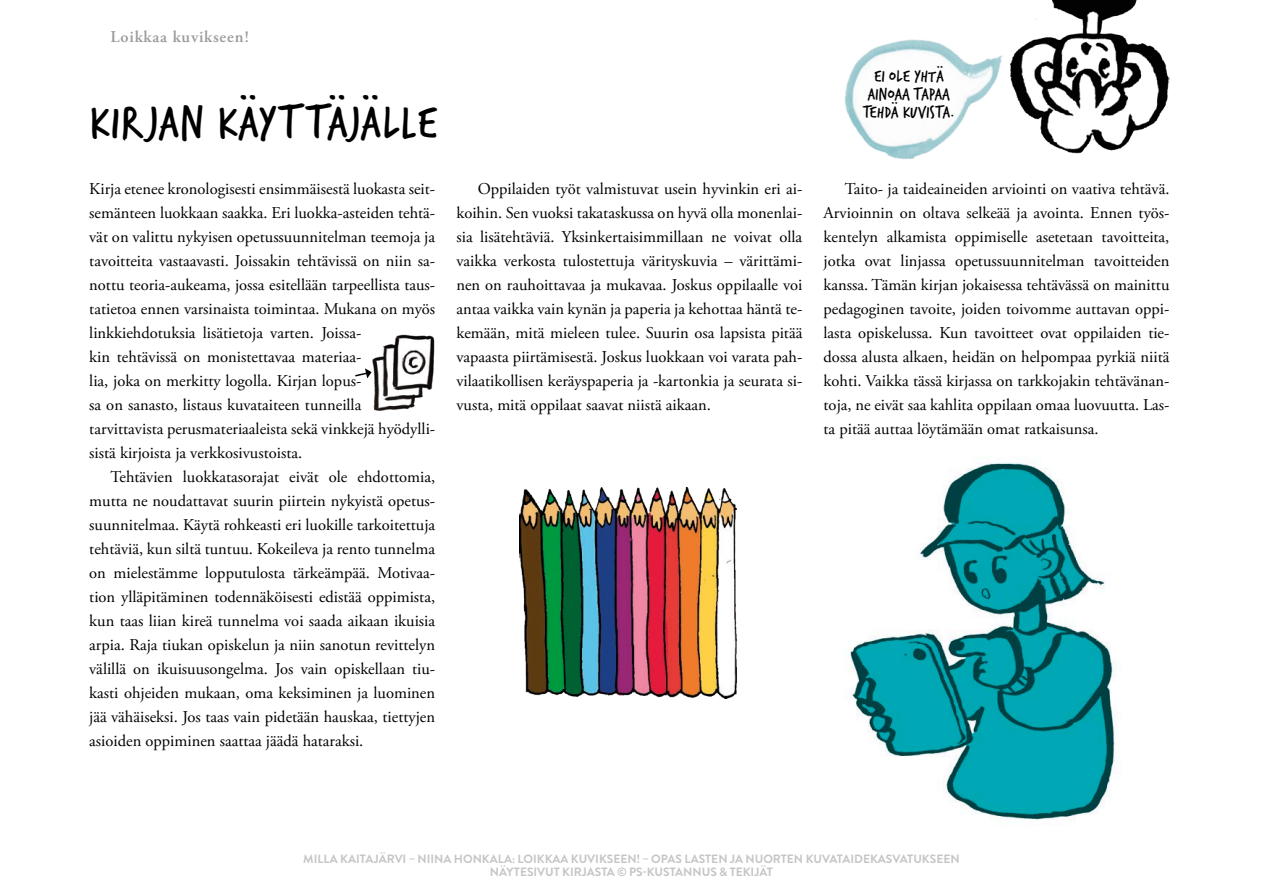
<style>
.page{position:relative;width:1263px;height:893px;background:#fff}
.page>*{position:absolute;margin:0;border:0;box-sizing:border-box;transform-origin:0 0}
.t1{font:49.5px "Verveine";letter-spacing:.01em;color:#000}
.t2{font:18px/18px "Verveine";color:#000;text-align:center}
.t3{font:16.5px/24px "Adobe Garamond Pro";color:#000;text-align:justify}
.t4{font:600 16.5px "Adobe Garamond Pro";letter-spacing:.05em;color:#9c9c9c}
.t5{font:700 12px/13.5px "Brandon Grotesque";color:#c5c5c5;text-align:center}
</style>
<div class="page">
<img style="left:519px;top:487px;width:218px;height:211px">
<img style="left:850px;top:463px;width:266px;height:357px">
<img style="left:372px;top:334px;width:63px;height:77px">
<img style="left:844px;top:39px;width:158px;height:121px">
<img style="left:1010px;top:0;width:159px;height:154px">
<svg style="left:355px;top:368px;width:17px;height:10px"></svg>
<p class="t4" style="left:111px;top:27px;width:140px">Loikkaa kuvikseen!</p>
<p class="t1" style="left:89px;top:88px;width:350px">KIRJAN KÄYTTÄJÄLLE</p>
<p class="t3" style="left:89px;top:177px;width:347px">Kirja etenee kronologisesti ensimmäisestä luokasta seit-</p>
<p class="t3" style="left:89px;top:201px;width:347px">semänteen luokkaan saakka. Eri luokka-asteiden tehtä-</p>
<p class="t3" style="left:89px;top:225px;width:347px">vät on valittu nykyisen opetussuunnitelman teemoja ja</p>
<p class="t3" style="left:89px;top:249px;width:347px">tavoitteita vastaavasti. Joissakin tehtävissä on niin sa-</p>
<p class="t3" style="left:89px;top:273px;width:347px">nottu teoria-aukeama, jossa esitellään tarpeellista taus-</p>
<p class="t3" style="left:89px;top:297px;width:347px">tatietoa ennen varsinaista toimintaa. Mukana on myös</p>
<p class="t3" style="left:89px;top:321px;width:274px">linkkiehdotuksia lisätietoja varten. Joissa-</p>
<p class="t3" style="left:89px;top:345px;width:274px">kin tehtävissä on monistettavaa materiaa-</p>
<p class="t3" style="left:89px;top:369px;width:274px">lia, joka on merkitty logolla. Kirjan lopus-</p>
<p class="t3" style="left:89px;top:393px;width:274px">sa on sanasto, listaus kuvataiteen tunneilla</p>
<p class="t3" style="left:89px;top:417px;width:347px">tarvittavista perusmateriaaleista sekä vinkkejä hyödylli-</p>
<p class="t3" style="left:89px;top:441px;width:214px">sistä kirjoista ja verkkosivustoista.</p>
<p class="t3" style="left:111px;top:465px;width:326px">Tehtävien luokkatasorajat eivät ole ehdottomia,</p>
<p class="t3" style="left:89px;top:489px;width:347px">mutta ne noudattavat suurin piirtein nykyistä opetus-</p>
<p class="t3" style="left:89px;top:513px;width:347px">suunnitelmaa. Käytä rohkeasti eri luokille tarkoitettuja</p>
<p class="t3" style="left:89px;top:537px;width:347px">tehtäviä, kun siltä tuntuu. Kokeileva ja rento tunnelma</p>
<p class="t3" style="left:89px;top:561px;width:347px">on mielestämme lopputulosta tärkeämpää. Motivaa-</p>
<p class="t3" style="left:89px;top:585px;width:347px">tion ylläpitäminen todennäköisesti edistää oppimista,</p>
<p class="t3" style="left:89px;top:609px;width:347px">kun taas liian kireä tunnelma voi saada aikaan ikuisia</p>
<p class="t3" style="left:89px;top:633px;width:347px">arpia. Raja tiukan opiskelun ja niin sanotun revittelyn</p>
<p class="t3" style="left:89px;top:657px;width:347px">välillä on ikuisuusongelma. Jos vain opiskellaan tiu-</p>
<p class="t3" style="left:89px;top:681px;width:347px">kasti ohjeiden mukaan, oma keksiminen ja luominen</p>
<p class="t3" style="left:89px;top:705px;width:347px">jää vähäiseksi. Jos taas vain pidetään hauskaa, tiettyjen</p>
<p class="t3" style="left:89px;top:729px;width:276px">asioiden oppiminen saattaa jäädä hataraksi.</p>
<p class="t2" style="left:863px;top:67px;width:94px">EI OLE YHTÄ<br>AINOAA TAPAA<br>TEHDÄ KUVISTA.</p>
<p class="t3" style="left:456px;top:177px;width:347px;text-indent:21px">Oppilaiden työt valmistuvat usein hyvinkin eri ai&shy;koihin. Sen vuoksi takataskussa on hyvä olla monenlai&shy;sia lisätehtäviä. Yksinkertaisimmillaan ne voivat olla vaikka verkosta tulostettuja värityskuvia – värittämi&shy;nen on rauhoittavaa ja mukavaa. Joskus oppilaalle voi antaa vaikka vain kynän ja paperia ja kehottaa häntä te&shy;kemään, mitä mieleen tulee. Suurin osa lapsista pitää vapaasta piirtämisestä. Joskus luokkaan voi varata pah&shy;vilaatikollisen keräyspaperia ja -kartonkia ja seurata si&shy;vusta, mitä oppilaat saavat niistä aikaan.</p>
<p class="t3" style="left:823px;top:177px;width:347px;text-indent:21px">Taito- ja taideaineiden arviointi on vaativa tehtävä.<br>Arvioinnin on oltava selkeää ja avointa. Ennen työs&shy;kentelyn alkamista oppimiselle asetetaan tavoitteita, jotka ovat linjassa opetussuunnitelman tavoitteiden kanssa. Tämän kirjan jokaisessa tehtävässä on mainittu pedagoginen tavoite, joiden toivomme auttavan oppi&shy;lasta opiskelussa. Kun tavoitteet ovat oppilaiden tie&shy;dossa alusta alkaen, heidän on helpompaa pyrkiä niitä kohti. Vaikka tässä kirjassa on tarkkojakin tehtävänan&shy;toja, ne eivät saa kahlita oppilaan omaa luovuutta. Las&shy;ta pitää auttaa löytämään omat ratkaisunsa.</p>
<p class="t5" style="left:303px;top:852px;width:658px">MILLA KAITAJÄRVI – NIINA HONKALA: LOIKKAA KUVIKSEEN! – OPAS LASTEN JA NUORTEN KUVATAIDEKASVATUKSEEN<br>NÄYTESIVUT KIRJASTA © PS-KUSTANNUS &amp; TEKIJÄT</p>
</div>
